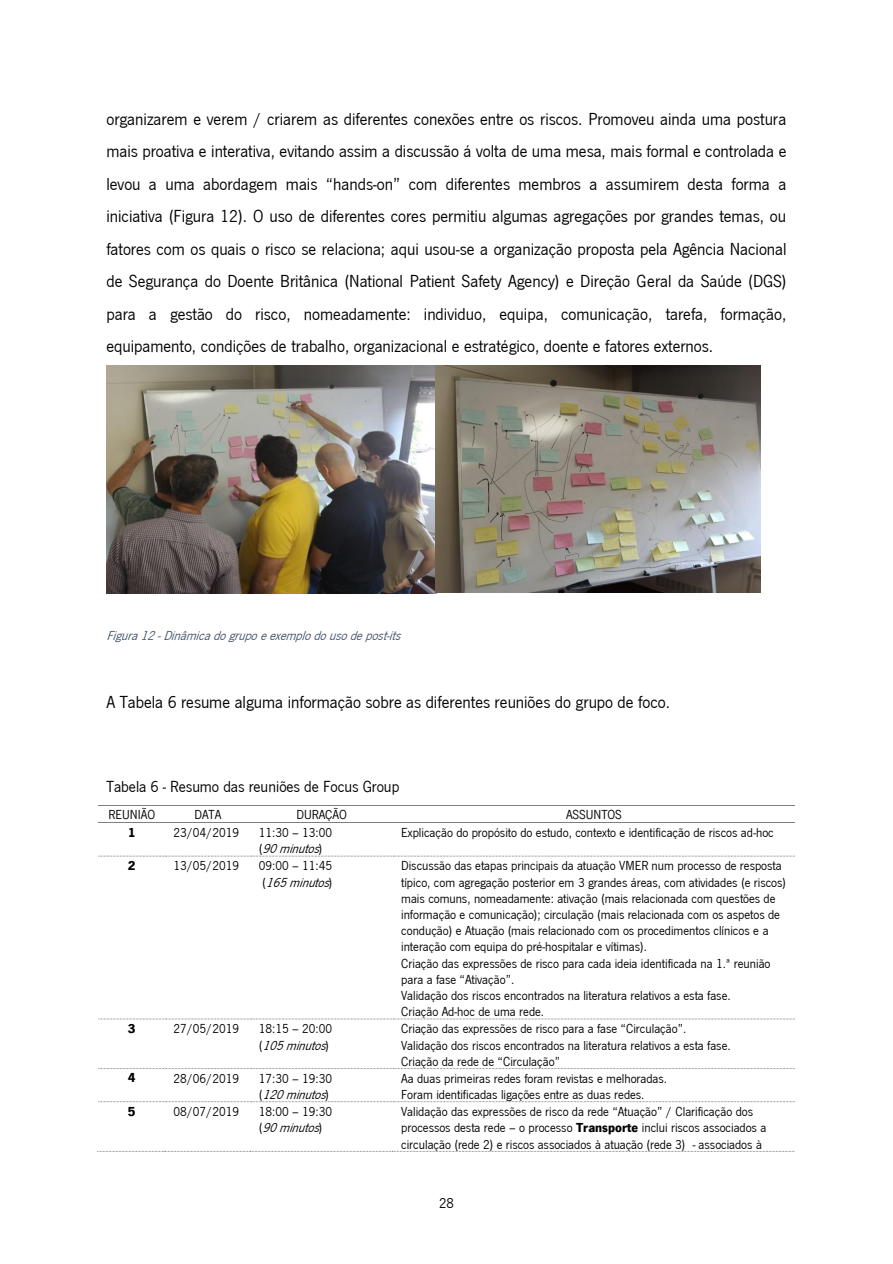
<style>
.page{position:relative;width:893px;height:1264px;background:#fff}
.page>*{position:absolute;margin:0;border:0;box-sizing:border-box;transform-origin:0 0}
.t1{font:18px/32.4px "News Got T";color:#000;text-align:justify}
.t2{font:16.5px "News Got T";color:#000}
.t3{font:15px "News Got T";color:#000}
.t4{font:13.5px/16.2px "News Got T";color:#000}
.t5{font:italic 13.5px "News Got T";color:#000}
.t6{font:italic 13.5px "News Got T";color:#44546a}
.t7{font:700 13.5px "News Got T";color:#000}
.s1{font-style:normal}
.s2{font-weight:700}
</style>
<div class="page">
<hr style="left:98px;top:804px;width:67px;height:1px;background:#7f7f7f">
<hr style="left:166px;top:804px;width:85px;height:1px;background:#7f7f7f">
<hr style="left:251px;top:804px;width:142px;height:1px;background:#7f7f7f">
<hr style="left:394px;top:804px;width:401px;height:1px;background:#7f7f7f">
<hr style="left:98px;top:822px;width:67px;height:1px;background:#7f7f7f">
<hr style="left:166px;top:822px;width:85px;height:1px;background:#7f7f7f">
<hr style="left:251px;top:822px;width:142px;height:1px;background:#7f7f7f">
<hr style="left:394px;top:822px;width:401px;height:1px;background:#7f7f7f">
<svg style="left:98px;top:855px;width:697px;height:1px"></svg>
<svg style="left:98px;top:1018px;width:697px;height:1px"></svg>
<svg style="left:98px;top:1101px;width:697px;height:1px"></svg>
<img style="left:106px;top:366px;width:654px;height:227px">
<p class="t1" style="left:106px;top:101px;width:681px">organizarem e verem / criarem as diferentes conexões entre os riscos. Promoveu ainda uma postura mais proativa e interativa, evitando assim a discussão á volta de uma mesa, mais formal e controlada e levou a uma abordagem mais “hands-on” com diferentes membros a assumirem desta forma a iniciativa (Figura 12). O uso de diferentes cores permitiu algumas agregações por grandes temas, ou fatores com os quais o risco se relaciona; aqui usou-se a organização proposta pela Agência Nacional de Segurança do Doente Britânica (National Patient Safety Agency) e Direção Geral da Saúde (DGS) para a gestão do risco, nomeadamente: individuo, equipa, comunicação, tarefa, formação, equipamento, condições de trabalho, organizacional e estratégico, doente e fatores externos.</p>
<p class="t6" style="left:106px;top:626px;width:299px">Figura12 - Dinâmicadogrupoeexemplodousodepost-its</p>
<p class="t1" style="left:106px;top:684px;width:565px">A Tabela 6 resume alguma informação sobre as diferentes reuniões do grupo de foco.</p>
<p class="t2" style="left:106px;top:775px;width:294px">Tabela 6 - Resumo das reuniões de Focus Group</p>
<p class="t4" style="left:109px;top:805px;width:48px">REUNIÃO</p>
<p class="t4" style="left:194px;top:805px;width:28px">DATA</p>
<p class="t4" style="left:296px;top:805px;width:52px">DURAÇÃO</p>
<p class="t4" style="left:566px;top:805px;width:57px">ASSUNTOS</p>
<p class="t7" style="left:128px;top:823px;width:9px">1</p>
<p class="t4" style="left:173px;top:823px;width:67px">23/04/2019</p>
<p class="t4" style="left:259px;top:823px;width:75px">11:30 – 13:00</p>
<p class="t5" style="left:259px;top:839px;width:66px"><span class="s1">(</span> 90minutos<span class="s1">)</span></p>
<p class="t4" style="left:401px;top:823px;width:374px">Explicação do propósito do estudo, contexto e identificação de riscos ad-hoc</p>
<p class="t7" style="left:128px;top:856px;width:9px">2</p>
<p class="t4" style="left:173px;top:856px;width:67px">13/05/2019</p>
<p class="t4" style="left:259px;top:856px;width:75px">09:00 – 11:45</p>
<p class="t5" style="left:262px;top:872px;width:72px"><span class="s1">(</span> 165minutos<span class="s1">)</span></p>
<p class="t7" style="left:128px;top:1019px;width:9px">3</p>
<p class="t4" style="left:173px;top:1019px;width:67px">27/05/2019</p>
<p class="t4" style="left:259px;top:1019px;width:75px">18:15 – 20:00</p>
<p class="t5" style="left:259px;top:1035px;width:72px"><span class="s1">(</span> 105minutos<span class="s1">)</span></p>
<p class="t7" style="left:128px;top:1068px;width:9px">4</p>
<p class="t4" style="left:173px;top:1068px;width:67px">28/06/2019</p>
<p class="t4" style="left:259px;top:1068px;width:75px">17:30 – 19:30</p>
<p class="t5" style="left:259px;top:1085px;width:72px"><span class="s1">(</span> 120minutos<span class="s1">)</span></p>
<p class="t7" style="left:128px;top:1101px;width:9px">5</p>
<p class="t4" style="left:173px;top:1101px;width:67px">08/07/2019</p>
<p class="t4" style="left:259px;top:1101px;width:75px">18:00 – 19:30</p>
<p class="t5" style="left:259px;top:1118px;width:66px"><span class="s1">(</span> 90minutos<span class="s1">)</span></p>
<p class="t4" style="left:401px;top:856px;width:386px">Discussão das etapas principais da atuação VMER num processo de resposta típico, com agregação posterior em 3 grandes áreas, com atividades (e riscos) mais comuns, nomeadamente: ativação (mais relacionada com questões de informação e comunicação); circulação (mais relacionada com os aspetos de condução) e Atuação (mais relacionado com os procedimentos clínicos e a interação com equipa do pré-hospitalar e vítimas).</p>
<p class="t4" style="left:401px;top:953px;width:371px">Criação das expressões de risco para cada ideia identificada na 1.ª reunião para a fase “Ativação”.</p>
<p class="t4" style="left:401px;top:986px;width:331px">Validação dos riscos encontrados na literatura relativos a esta fase.</p>
<p class="t4" style="left:401px;top:1002px;width:144px">Criação Ad-hoc de uma rede.</p>
<p class="t4" style="left:401px;top:1019px;width:286px">Criação das expressões de risco para a fase “Circulação”.</p>
<p class="t4" style="left:401px;top:1035px;width:331px">Validação dos riscos encontrados na literatura relativos a esta fase.</p>
<p class="t4" style="left:401px;top:1051px;width:160px">Criação da rede de “Circulação”</p>
<p class="t4" style="left:401px;top:1068px;width:267px">Aa duas primeiras redes foram revistas e melhoradas.</p>
<p class="t4" style="left:401px;top:1085px;width:245px">Foram identificadas ligações entre as duas redes.</p>
<p class="t4" style="left:401px;top:1101px;width:366px">Validação das expressões de risco da rede “Atuação” / Clarificação dos processos desta rede – o processo <span class="s2">Transporte</span> inclui riscos associados a circulação (rede 2) e riscos associados à atuação (rede 3) - associados à</p>
<p class="t3" style="left:439px;top:1192px;width:16px">28</p>
</div>
